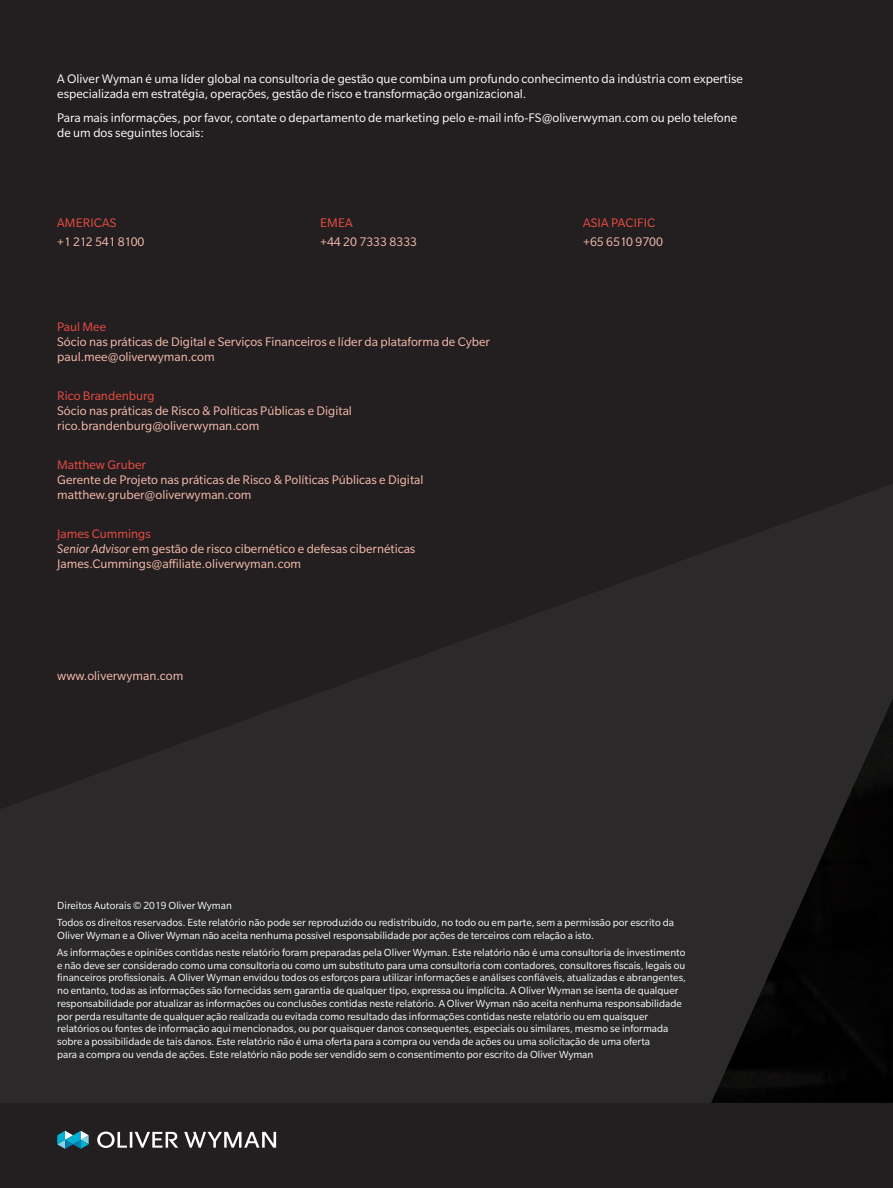
<style>
.page{position:relative;width:893px;height:1188px;background:#231f20}
.page>*{position:absolute;margin:0;border:0;box-sizing:border-box;transform-origin:0 0}
.Boilerplate{font:13.5px/15px "Slate Pro";color:#fabead}
.Boilerplate-2{font:13.5px/15px "Slate Pro";color:#fff}
.Phone_Number{font:13.5px "Slate Pro";color:#fabead}
.Location{font:13.5px "Slate Pro";letter-spacing:.01em;color:#ef4d44}
.Phone_Number-2{font:13.5px "Slate Pro";letter-spacing:.01em;color:#ef4d44}
.Copyright_Latin{font:11.25px/12.8px "Slate Pro";color:#fff}
.s1{color:#ef4d44}
.s2{font-style:italic}
</style>
<div class="page">
<img style="left:711px;top:697px;width:182px;height:406px">
<svg style="left:184px;top:1132px;width:92px;height:16px"></svg>
<svg style="left:97px;top:1132px;width:81px;height:16px"></svg>
<svg style="left:57px;top:1131px;width:32px;height:18px"></svg>
<p class="Boilerplate-2" style="left:57px;top:71px;width:687px">A Oliver Wyman é uma líder global na consultoria de gestão que combina um profundo conhecimento da indústria com expertise especializada em estratégia, operações, gestão de risco e transformação organizacional.</p>
<p class="Boilerplate-2" style="left:57px;top:110px;width:682px">Para mais informações, por favor, contate o departamento de marketing pelo e-mail info-FS@oliverwyman.com ou pelo telefone de um dos seguintes locais:</p>
<p class="Phone_Number-2" style="left:57px;top:215px;width:61px">AMERICAS</p>
<p class="Phone_Number" style="left:57px;top:235px;width:89px">+1 212 541 8100</p>
<p class="Location" style="left:320px;top:215px;width:34px">EMEA</p>
<p class="Phone_Number" style="left:320px;top:235px;width:98px">+44 20 7333 8333</p>
<p class="Boilerplate" style="left:57px;top:319px;width:434px"><span class="s1">Paul Mee<br></span>Sócio nas práticas de Digital e Serviços Financeiros e líder da plataforma de Cyber paul.mee@oliverwyman.com</p>
<p class="Boilerplate" style="left:57px;top:388px;width:296px"><span class="s1">Rico Brandenburg<br></span>Sócio nas práticas de Risco &amp; Políticas Públicas e Digital rico.brandenburg@oliverwyman.com</p>
<p class="Boilerplate" style="left:57px;top:457px;width:368px"><span class="s1">Matthew Gruber<br></span>Gerente de Projeto nas práticas de Risco &amp; Políticas Públicas e Digital matthew.gruber@oliverwyman.com</p>
<p class="Boilerplate" style="left:57px;top:526px;width:360px"><span class="s1">James Cummings<br></span><span class="s2">Senior Advisor</span> em gestão de risco cibernético e defesas cibernéticas<br>James.Cummings@affiliate.oliverwyman.com</p>
<p class="Boilerplate" style="left:57px;top:668px;width:128px">www.oliverwyman.com</p>
<p class="Location" style="left:583px;top:215px;width:74px">ASIA PACIFIC</p>
<p class="Phone_Number" style="left:583px;top:235px;width:81px">+65 6510 9700</p>
<p class="Copyright_Latin" style="left:57px;top:899px;width:176px">Direitos Autorais © 2019 Oliver Wyman</p>
<p class="Copyright_Latin" style="left:57px;top:916px;width:618px">Todos os direitos reservados. Este relatório não pode ser reproduzido ou redistribuído, no todo ou em parte, sem a permissão por escrito da<br>Oliver Wyman e a Oliver Wyman não aceita nenhuma possível responsabilidade por ações de terceiros com relação a isto.</p>
<p class="Copyright_Latin" style="left:57px;top:946px;width:630px">As informações e opiniões contidas neste relatório foram preparadas pela Oliver Wyman. Este relatório não é uma consultoria de investimento e não deve ser considerado como uma consultoria ou como um substituto para uma consultoria com contadores, consultores fiscais, legais ou financeiros profissionais. A Oliver Wyman envidou todos os esforços para utilizar informações e análises confiáveis, atualizadas e abrangentes, no entanto, todas as informações são fornecidas sem garantia de qualquer tipo, expressa ou implícita. A Oliver Wyman se isenta de qualquer responsabilidade por atualizar as informações ou conclusões contidas neste relatório. A Oliver Wyman não aceita nenhuma responsabilidade por perda resultante de qualquer ação realizada ou evitada como resultado das informações contidas neste relatório ou em quaisquer relatórios ou fontes de informação aqui mencionados, ou por quaisquer danos consequentes, especiais ou similares, mesmo se informada sobre a possibilidade de tais danos. Este relatório não é uma oferta para a compra ou venda de ações ou uma solicitação de uma oferta<br>para a compra ou venda de ações. Este relatório não pode ser vendido sem o consentimento por escrito da Oliver Wyman</p>
</div>
